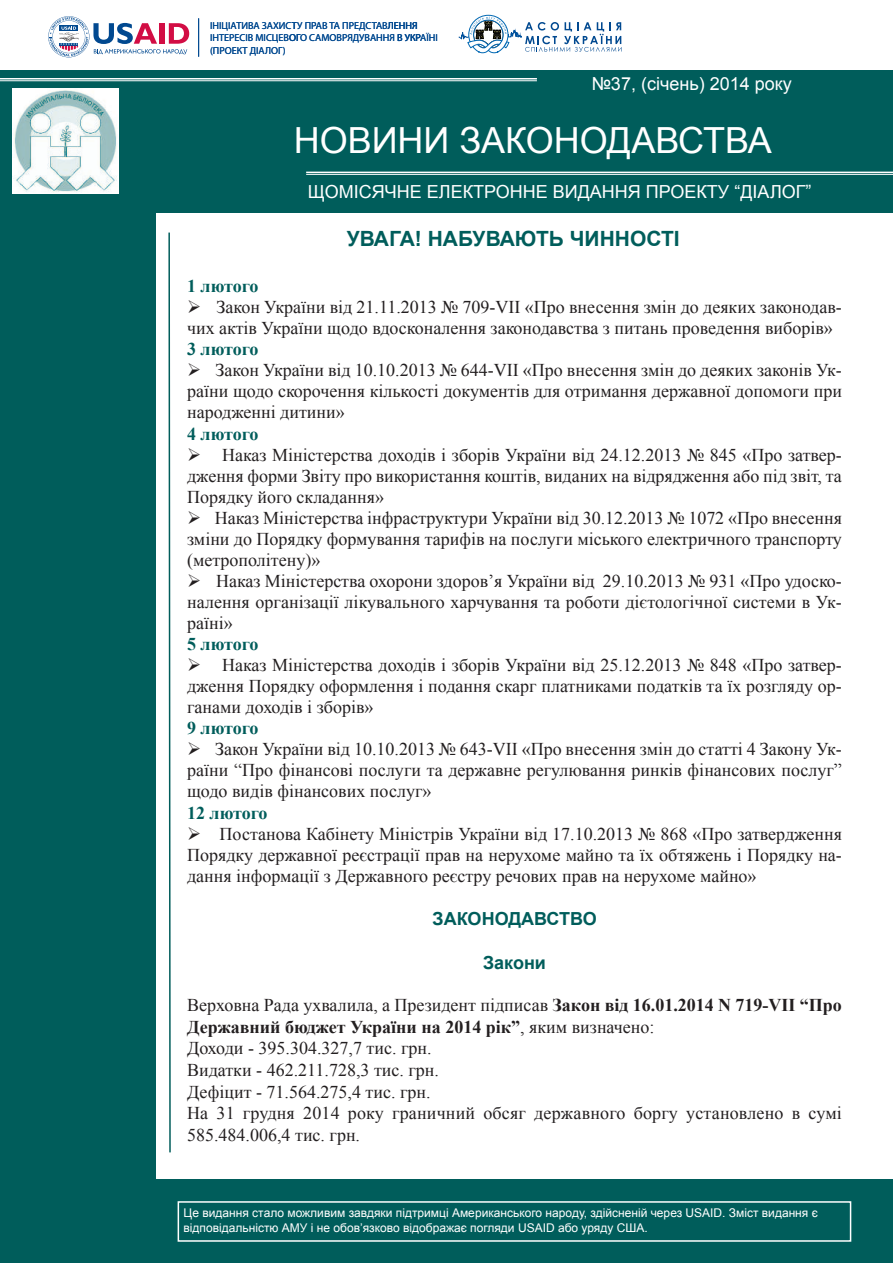
<style>
.page{position:relative;width:893px;height:1263px;background:#fff}
.page>*{position:absolute;margin:0;border:0;box-sizing:border-box;transform-origin:0 0}
.t1{font:36px "Arial";color:#fff}
.t2{font:700 21px "Arial";color:#005d5b}
.t3{font:18px/21px "Times New Roman";color:#231f20;text-align:justify}
.t4{font:18px "Arial";color:#fff}
.t5{font:700 18px "Times New Roman";letter-spacing:-.015em;color:#005d5b}
.t6{font:700 18px "Arial";color:#005d5b}
.t7{font:12px/14.4px "Arial";color:#fff}
.t8{font:10.2px "Myriad Pro";color:#014990}
.s1{font-weight:700}
</style>
<div class="page">
<div style="left:0;top:201px;width:155px;height:1062px;background:#005d5b"></div>
<div style="left:0;top:1179px;width:893px;height:84px;background:#005d5b"></div>
<svg style="left:48px;top:16px;width:141px;height:41px"></svg>
<hr style="left:198px;top:18px;width:1px;height:39px;background:#014990">
<svg style="left:458px;top:15px;width:164px;height:39px"></svg>
<div style="left:0;top:70px;width:893px;height:143px;background:#005d5b"></div>
<svg style="left:168px;top:232px;width:3px;height:921px"></svg>
<img style="left:13px;top:89px;width:105px;height:104px">
<hr style="left:0;top:78px;width:537px;height:2px;background:#fff">
<hr style="left:0;top:80px;width:537px;height:1px;background:#fff">
<hr style="left:306px;top:172px;width:587px;height:1px;background:#fff">
<hr style="left:306px;top:174px;width:587px;height:1px;background:#fff">
<div style="left:178px;top:1201px;width:673px;height:41px;border:2px solid #fff"></div>
<p class="t8" style="left:210px;top:22px;width:209px">ІНІЦІАТИВА ЗАХИСТУ ПРАВ ТА ПРЕДСТАВЛЕННЯ</p>
<p class="t8" style="left:210px;top:34px;width:229px">ІНТЕРЕСІВ МІСЦЕВОГО САМОВРЯДУВАННЯ В УКРАЇНІ</p>
<p class="t8" style="left:210px;top:46px;width:77px">(ПРОЕКТ ДІАЛОГ)</p>
<p class="t4" style="left:592px;top:73px;width:202px">№37, (січень) 2014 року</p>
<h1 class="t1" style="left:294px;top:120px;width:480px">НОВИНИ ЗАКОНОДАВСТВА</h1>
<p class="t4" style="left:308px;top:182px;width:505px">ЩОМІСЯЧНЕ ЕЛЕКТРОННЕ ВИДАННЯ ПРОЕКТУ “ДІАЛОГ”</p>
<p class="t2" style="left:347px;top:227px;width:334px">УВАГА! НАБУВАЮТЬ ЧИННОСТІ</p>
<p class="t5" style="left:187px;top:276px;width:73px">1 лютого</p>
<p class="t3" style="left:187px;top:296px;width:656px">➢ Закон України від 21.11.2013 № 709-VII «Про внесення змін до деяких законодав&shy;чих актів України щодо вдосконалення законодавства з питань проведення виборів»</p>
<p class="t5" style="left:187px;top:339px;width:73px">3 лютого</p>
<p class="t3" style="left:187px;top:360px;width:656px">➢ Закон України від 10.10.2013 № 644-VII «Про внесення змін до деяких законів Ук&shy;раїни щодо скорочення кількості документів для отримання державної допомоги при народженні дитини»</p>
<p class="t5" style="left:187px;top:424px;width:73px">4 лютого</p>
<p class="t3" style="left:187px;top:444px;width:656px">➢ Наказ Міністерства доходів і зборів України від 24.12.2013 № 845 «Про затвер&shy;дження форми Звіту про використання коштів, виданих на відрядження або під звіт, та Порядку його складання»</p>
<p class="t3" style="left:187px;top:507px;width:656px">➢ Наказ Міністерства інфраструктури України від 30.12.2013 № 1072 «Про внесення зміни до Порядку формування тарифів на послуги міського електричного транспорту (метрополітену)»</p>
<p class="t3" style="left:187px;top:570px;width:656px">➢ Наказ Міністерства охорони здоров’я України від 29.10.2013 № 931 «Про удоско&shy;налення організації лікувального харчування та роботи дієтологічної системи в Ук&shy;раїні»</p>
<p class="t5" style="left:187px;top:634px;width:73px">5 лютого</p>
<p class="t3" style="left:187px;top:654px;width:656px">➢ Наказ Міністерства доходів і зборів України від 25.12.2013 № 848 «Про затвер&shy;дження Порядку оформлення і подання скарг платниками податків та їх розгляду ор&shy;ганами доходів і зборів»</p>
<p class="t5" style="left:187px;top:718px;width:73px">9 лютого</p>
<p class="t3" style="left:187px;top:739px;width:656px">➢ Закон України від 10.10.2013 № 643-VII «Про внесення змін до статті 4 Закону Ук&shy;раїни “Про фінансові послуги та державне регулювання ринків фінансових послуг” щодо видів фінансових послуг»</p>
<p class="t5" style="left:187px;top:802px;width:82px">12 лютого</p>
<p class="t3" style="left:187px;top:823px;width:656px">➢ Постанова Кабінету Міністрів України від 17.10.2013 № 868 «Про затвердження Порядку державної реєстрації прав на нерухоме майно та їх обтяжень і Порядку на&shy;дання інформації з Державного реєстру речових прав на нерухоме майно»</p>
<p class="t6" style="left:432px;top:909px;width:166px">ЗАКОНОДАВСТВО</p>
<p class="t6" style="left:483px;top:952px;width:64px">Закони</p>
<p class="t3" style="left:187px;top:994px;width:656px;line-height:21.6px;text-align:left">Верховна Рада ухвалила, а Президент підписав <span class="s1">Закон від 16.01.2014 N 719-VII “Про Державний бюджет України на 2014 рік”</span>, яким визначено:<br>Доходи - 395.304.327,7 тис. грн.<br>Видатки - 462.211.728,3 тис. грн.<br>Дефіцит - 71.564.275,4 тис. грн.<br>На 31 грудня 2014 року граничний обсяг державного боргу установлено в сумі 585.484.006,4 тис. грн.</p>
<p class="t7" style="left:184px;top:1206px;width:636px">Це видання стало можливим завдяки підтримці Американського народу, здійсненій через USAID. Зміст видання є відповідальністю АМУ і не обов’язково відображає погляди USAID або уряду США.</p>
</div>
